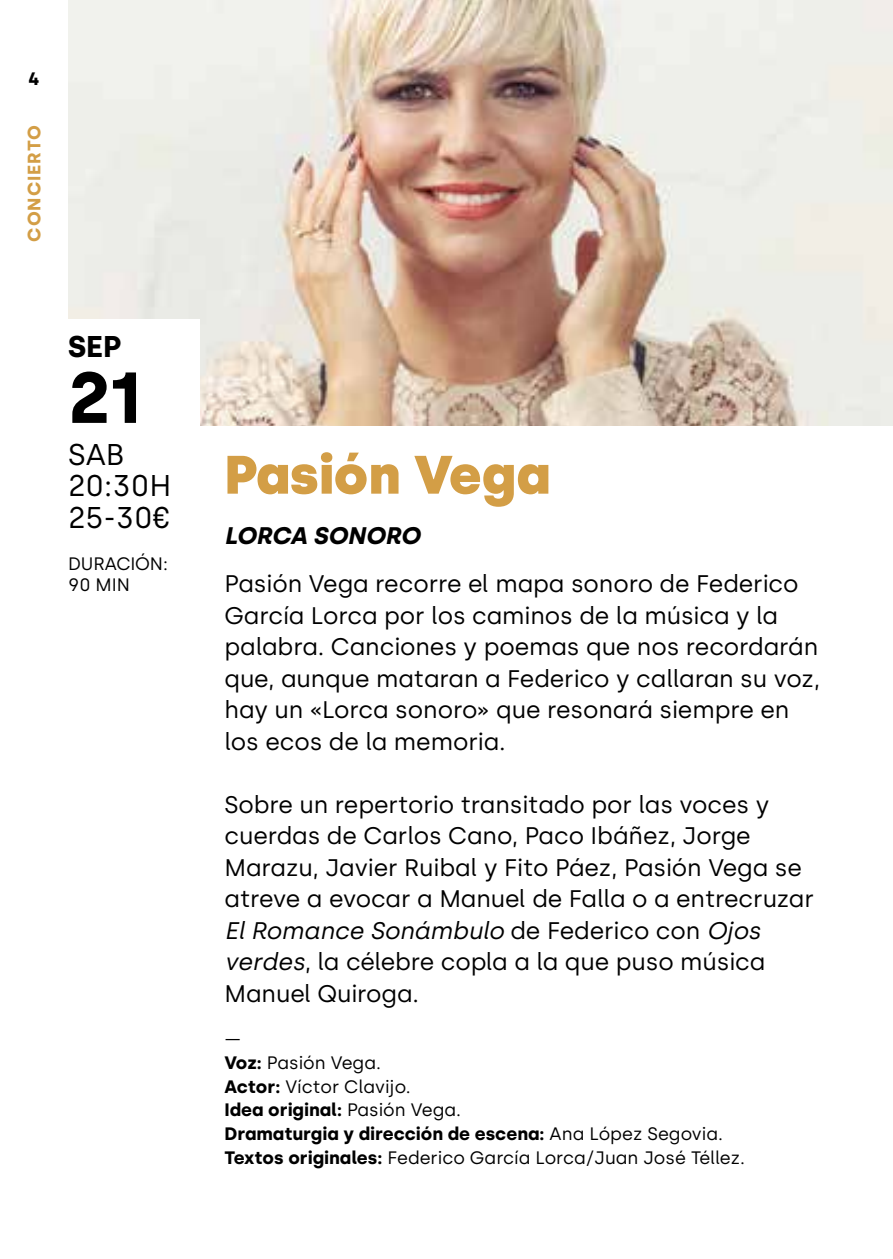
<style>
.page{position:relative;width:893px;height:1259px;background:#fff}
.page>*{position:absolute;margin:0;border:0;box-sizing:border-box;transform-origin:0 0}
.t1{font:700 72px "Silka";color:#000}
.t2{font:900 54px "Silka";color:#d39e46}
.t3{font:30px/31.5px "Silka";color:#000}
.t4{font:700 30px "Silka";color:#000}
.t5{font:24px/31.5px "Silka";letter-spacing:-.005em;color:#000}
.t6{font:italic 700 24px "Silka";color:#000}
.t7{font:18px/23.7px "Silka";color:#000}
.t8{font:700 18px "Silka";letter-spacing:.05em;color:#d39e46}
.t9{font:700 18px "Silka";color:#000}
.s1{font-style:italic}
.s2{font-weight:700}
</style>
<div class="page">
<img style="left:68px;top:0;width:825px;height:425px">
<div style="left:0;top:320px;width:199px;height:871px;background:#fff"></div>
<p class="t9" style="left:28px;top:68px;width:13px">4</p>
<p class="t8" style="left:23px;top:242px;width:118px;rotate:-90deg">CONCIERTO</p>
<p class="t4" style="left:68px;top:328px;width:55px">SEP</p>
<h1 class="t1" style="left:68px;top:355px;width:75px">21</h1>
<p class="t3" style="left:68px;top:439px;width:105px">SAB<br>20:30H<br>25-30€</p>
<p class="t7" style="left:68px;top:553px;width:101px;line-height:21px">DURACIÓN:<br>90 MIN</p>
<h2 class="t2" style="left:225px;top:442px;width:327px">Pasión Vega</h2>
<p class="t6" style="left:225px;top:521px;width:197px">LORCA SONORO</p>
<p class="t5" style="left:225px;top:568px;width:597px">Pasión Vega recorre el mapa sonoro de Federico García Lorca por los caminos de la música y la palabra. Canciones y poemas que nos recordarán que, aunque mataran a Federico y callaran su voz, hay un «Lorca sonoro» que resonará siempre en los ecos de la memoria.</p>
<p class="t5" style="left:225px;top:788px;width:591px">Sobre un repertorio transitado por las voces y cuerdas de Carlos Cano, Paco Ibáñez, Jorge Marazu, Javier Ruibal y Fito Páez, Pasión Vega se atreve a evocar a Manuel de Falla o a entrecruzar <span class="s1">El Romance Sonámbulo</span> de Federico con <span class="s1">Ojos verdes</span>, la célebre copla a la que puso música Manuel Quiroga.</p>
<p class="t7" style="left:225px;top:1027px;width:522px">—<br><span class="s2">Voz:</span> Pasión Vega.<br><span class="s2">Actor:</span> Víctor Clavijo.<br><span class="s2">Idea original:</span> Pasión Vega.<br><span class="s2">Dramaturgia y dirección de escena:</span> Ana López Segovia.<br><span class="s2">Textos originales:</span> Federico García Lorca/Juan José Téllez.</p>
</div>
